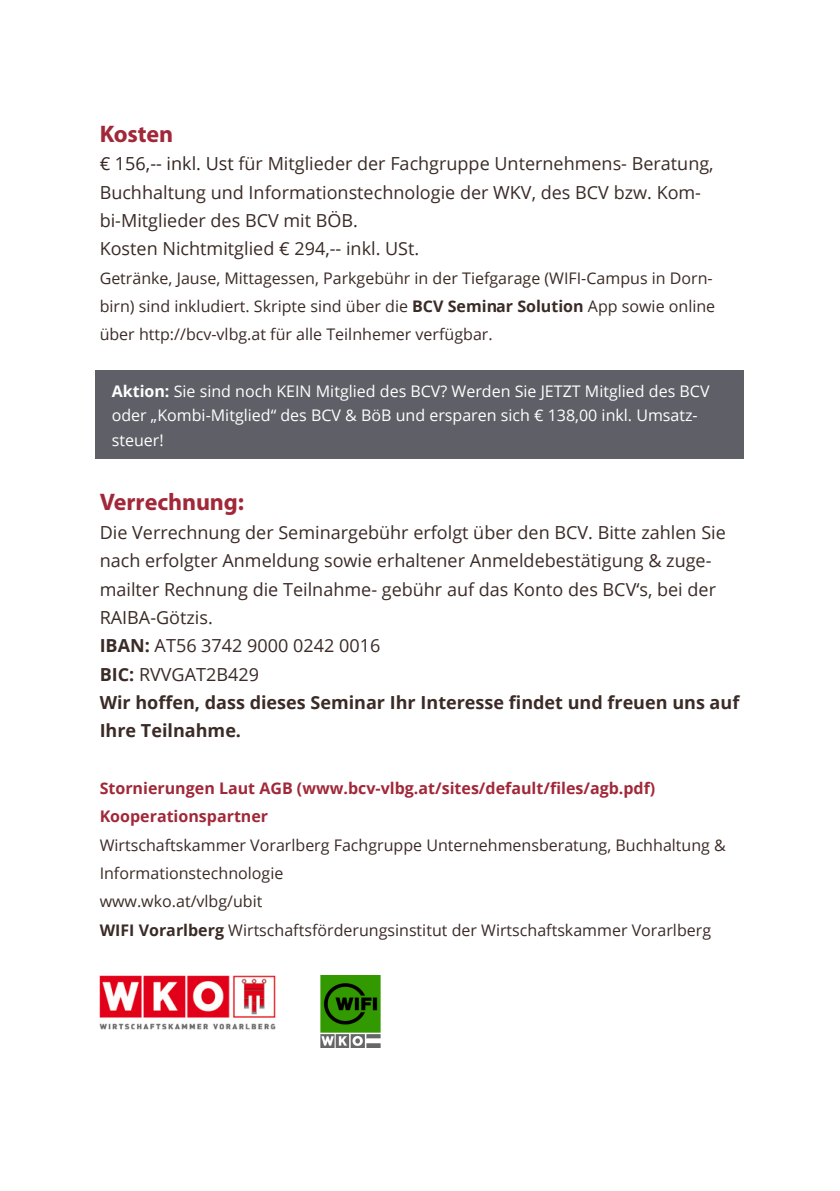
<style>
.page{position:relative;width:840px;height:1191px;background:#fff}
.page>*{position:absolute;margin:0;border:0;box-sizing:border-box;transform-origin:0 0}
.blocks{font:700 24px "Myriad Pro";letter-spacing:-.005em;color:#a12839}
.blocks-2{font:18px/28.4px "Open Sans";color:#3b2b26}
.blocks-3{font:700 18px/28.4px "Open Sans";color:#3b2b26}
.block_small{font:16px/28.4px "Open Sans";color:#3b2b26}
.blocks_no_grid{font:16px/24px "Open Sans";color:#fff}
.block_small-2{font:700 16px/28.4px "Open Sans";color:#a12839}
.s1{color:#332522}
.s2{font-weight:700}
</style>
<div class="page">
<img style="left:321px;top:975px;width:59px;height:72px">
<img style="left:100px;top:975px;width:175px;height:54px">
<div style="left:96px;top:370px;width:647px;height:88px;background:#5f5f67"></div>
<p class="blocks" style="left:100px;top:118px;width:75px">Kosten</p>
<p class="blocks-2" style="left:100px;top:149px;width:615px"><span class="s1">€ 156,-- inkl. Ust</span> für Mitglieder der Fachgruppe Unternehmens- Beratung,<br>Buchhaltung und Informationstechnologie der WKV, des BCV bzw. Kom&shy;bi-Mitglieder des BCV mit BÖB.</p>
<p class="blocks-2" style="left:100px;top:234px;width:321px">Kosten Nichtmitglied € 294,-- inkl. USt.</p>
<p class="block_small" style="left:100px;top:263px;width:616px">Getränke, Jause, Mittagessen, Parkgebühr in der Tiefgarage (WIFI-Campus in Dorn&shy;birn) sind inkludiert. Skripte sind über die <span class="s2">BCV Seminar Solution</span> App sowie online über http://bcv-vlbg.at für alle Teilnhemer verfügbar.</p>
<p class="blocks_no_grid" style="left:112px;top:379px;width:599px"><span class="s2">Aktion:</span> Sie sind noch KEIN Mitglied des BCV? Werden Sie JETZT Mitglied des BCV oder „Kombi-Mitglied“ des BCV &amp; BöB und ersparen sich € 138,00 inkl. Umsatz&shy;steuer!</p>
<p class="blocks" style="left:100px;top:487px;width:146px">Verrechnung:</p>
<p class="blocks-2" style="left:100px;top:517px;width:627px">Die Verrechnung der Seminargebühr erfolgt über den BCV. Bitte zahlen Sie nach erfolgter Anmeldung sowie erhaltener Anmeldebestätigung &amp; zuge&shy;mailter Rechnung die Teilnahme- gebühr auf das Konto des BCV‘s, bei der RAIBA-Götzis.</p>
<p class="blocks-2" style="left:100px;top:631px;width:282px"><span class="s2">IBAN:</span> AT56 3742 9000 0242 0016</p>
<p class="blocks-2" style="left:100px;top:659px;width:161px"><span class="s2">BIC:</span> RVVGAT2B429</p>
<p class="blocks-3" style="left:100px;top:687px;width:640px">Wir hoffen, dass dieses Seminar Ihr Interesse findet und freuen uns auf<br>Ihre Teilnahme.</p>
<p class="block_small-2" style="left:100px;top:773px;width:557px">Stornierungen Laut AGB (www.bcv-vlbg.at/sites/default/files/agb.pdf)<br>Kooperationspartner</p>
<p class="block_small" style="left:100px;top:830px;width:627px">Wirtschaftskammer Vorarlberg Fachgruppe Unternehmensberatung, Buchhaltung &amp;<br>Informationstechnologie</p>
<p class="block_small" style="left:100px;top:887px;width:164px">www.wko.at/vlbg/ubit</p>
<p class="block_small" style="left:100px;top:915px;width:612px"><span class="s2">WIFI Vorarlberg</span> Wirtschaftsförderungsinstitut der Wirtschaftskammer Vorarlberg</p>
</div>
